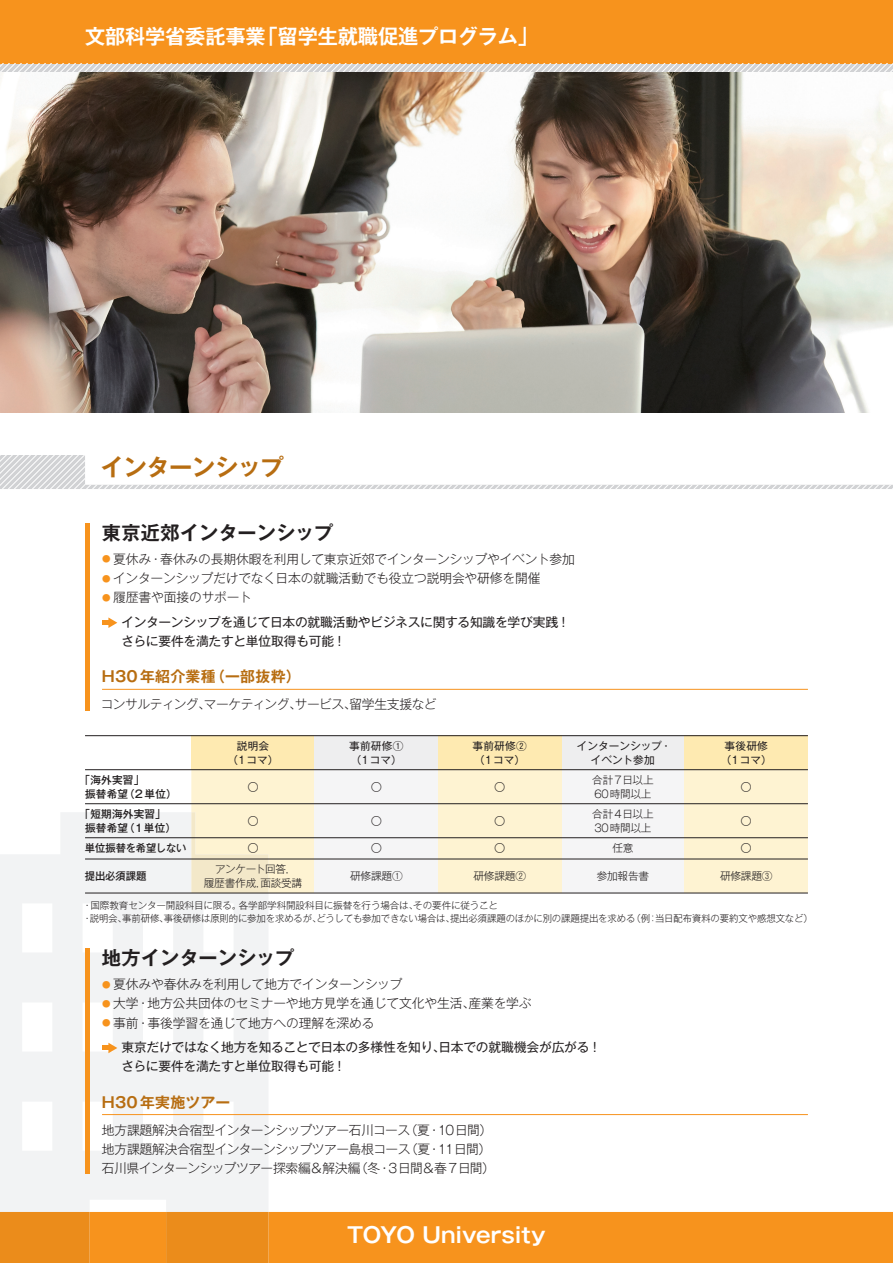
<style>
.page{position:relative;width:893px;height:1263px;background:#fff}
.page>*{position:absolute;margin:0;border:0;box-sizing:border-box;transform-origin:0 0}
.t1{font:700 23.4px "Gothic MB101 Pro De";letter-spacing:-.025em;color:#b76d11}
.t2{font:700 21.3px "Gothic MB101 Pro De";letter-spacing:-.01em;color:#fff}
.t3{font:700 20.25px "Gothic MB101 Pro De";letter-spacing:-.005em;color:#fff}
.t4{font:700 19.2px "Gothic MB101 Pro De";letter-spacing:.005em;color:#231f20}
.t5{font:700 14.85px "Gothic MB101 Pro De";letter-spacing:.02em;color:#b76d11}
.t6{font:300 12.75px "Gothic MB101 Pro";letter-spacing:-.015em;color:#231f20}
.t7{font:12.75px/19.2px "Gothic MB101 Pro";letter-spacing:-.02em;color:#231f20}
.t8{font:300 12.75px/19.2px "Gothic MB101 Pro";letter-spacing:-.035em;color:#231f20}
.t9{font:300 12.75px "Gothic MB101 Pro";letter-spacing:-.04em;color:#231f20}
.t10{font:300 10.65px/13.8px "Gothic MB101 Pro";letter-spacing:-.015em;color:#231f20}
.t11{font:10.65px/13.8px "Gothic MB101 Pro";letter-spacing:.015em;color:#231f20;text-align:center}
.t12{font:500 10.65px/13.8px "Gothic MB101 Pro";letter-spacing:.015em;color:#231f20}
.t13{font:500 10.65px/20.7px "Gothic MB101 Pro";letter-spacing:-.01em;color:#231f20}
.t14{font:300 10.65px/20.7px "Gothic MB101 Pro";letter-spacing:-.045em;color:#231f20;text-align:center}
.t15{font:300 9.6px "Gothic MB101 Pro";letter-spacing:-.015em;color:#231f20}
.t16{font:300 8.55px "Gothic MB101 Pro";color:#f7931d}
</style>
<div class="page">
<svg style="left:0;top:812px;width:268px;height:400px;fill:#f2f3f4"></svg>
<div style="left:0;top:0;width:893px;height:64px;background:#f7931d"></div>
<svg style="left:0;top:1212px;width:893px;height:51px;background:#f4911c"></svg>
<svg style="left:0;top:64px;width:893px;height:8px"></svg>
<svg style="left:0;top:455px;width:893px;height:34px"></svg>
<svg style="left:191px;top:770px;width:124px;height:123px;background:#f8edce"></svg>
<div style="left:191px;top:736px;width:124px;height:34px;background:#feeab1"></div>
<div style="left:315px;top:770px;width:123px;height:123px;background:#f5f5f6"></div>
<div style="left:561px;top:770px;width:124px;height:123px;background:#f5f5f6"></div>
<div style="left:438px;top:770px;width:123px;height:123px;background:#fef3d2"></div>
<div style="left:685px;top:770px;width:123px;height:123px;background:#fef3d2"></div>
<div style="left:315px;top:736px;width:123px;height:34px;background:#eeeeef"></div>
<div style="left:561px;top:736px;width:124px;height:34px;background:#eeeeef"></div>
<div style="left:438px;top:736px;width:123px;height:34px;background:#feeab1"></div>
<div style="left:685px;top:736px;width:123px;height:34px;background:#feeab1"></div>
<hr style="left:85px;top:769px;width:723px;height:1px;background:#231f20">
<hr style="left:85px;top:803px;width:723px;height:1px;background:#231f20">
<hr style="left:85px;top:837px;width:723px;height:1px;background:#231f20">
<hr style="left:85px;top:859px;width:723px;height:1px;background:#231f20">
<hr style="left:85px;top:893px;width:723px;height:1px;background:#231f20">
<hr style="left:85px;top:735px;width:723px;height:1px;background:#231f20">
<img style="left:0;top:72px;width:893px;height:340px">
<hr style="left:85px;top:523px;width:4px;height:187px;background:#f7931d">
<svg style="left:103px;top:617px;width:14px;height:11px"></svg>
<hr style="left:102px;top:689px;width:706px;height:1px;background:#f7931d">
<hr style="left:85px;top:948px;width:4px;height:226px;background:#f7931d">
<svg style="left:103px;top:1043px;width:14px;height:10px"></svg>
<hr style="left:102px;top:1114px;width:706px;height:1px;background:#f7931d">
<h3 class="t3" style="left:258px;top:20px;width:282px">「留学生就職促進プログラム「</h3>
<h3 class="t3" style="left:85px;top:20px;width:182px">文部科学省委託事業</h3>
<h1 class="t1" style="left:101px;top:447px;width:184px">インターンシップ</h1>
<h3 class="t4" style="left:102px;top:517px;width:233px">東京近郊インターンシップ</h3>
<p class="t6" style="left:113px;top:549px;width:463px">夏休み・春休みの長期休暇を利用して東京近郊でインターンシップやイベント参加</p>
<p class="t16" style="left:102px;top:552px;width:10px">●</p>
<p class="t6" style="left:113px;top:568px;width:429px">インターンシップだけでなく日本の就職活動でも役立つ説明会や研修を開催</p>
<p class="t16" style="left:102px;top:571px;width:10px">●</p>
<p class="t6" style="left:113px;top:587px;width:140px">履歴書や面接のサポート</p>
<p class="t16" style="left:102px;top:590px;width:10px">●</p>
<p class="t7" style="left:121px;top:611px;width:450px">インターンシップを通じて日本の就職活動やビジネスに関する知識を学び実践!さらに要件を満たすと単位取得も可能!</p>
<p class="t5" style="left:210px;top:664px;width:92px">（一部抜粋(</p>
<p class="t5" style="left:102px;top:664px;width:115px">H30年紹介業種</p>
<p class="t8" style="left:101px;top:693px;width:337px">コンサルティングマーケティングサービス留学生支援など</p>
<p class="t6" style="left:344px;top:694px;width:14px">、</p>
<p class="t6" style="left:198px;top:694px;width:14px">、</p>
<p class="t6" style="left:289px;top:694px;width:14px">、</p>
<p class="t12" style="left:124px;top:771px;width:54px;text-indent:-45px">「海外実習「<br>（2単位(</p>
<p class="t12" style="left:80px;top:782px;width:88px;line-height:20.2px;text-indent:5px">振替希望<br>「短期海外実習「</p>
<p class="t12" style="left:124px;top:819px;width:54px">（1単位(</p>
<p class="t13" style="left:85px;top:816px;width:103px">振替希望<br>単位振替を希望しない</p>
<p class="t12" style="left:85px;top:868px;width:63px">提出必須課題</p>
<p class="t11" style="left:228px;top:737px;width:52px">説明会（1コマ(</p>
<p class="t11" style="left:349px;top:737px;width:56px;text-align:left">事前研修1（1コマ(</p>
<p class="t11" style="left:577px;top:737px;width:96px">インターンシップ・イベント参加</p>
<p class="t11" style="left:473px;top:737px;width:56px;text-align:left">事前研修2（1コマ(</p>
<p class="t11" style="left:721px;top:737px;width:52px">事後研修（1コマ(</p>
<p class="t10" style="left:248px;top:778px;width:12px">〇</p>
<p class="t10" style="left:248px;top:812px;width:12px">〇</p>
<p class="t14" style="left:215px;top:836px;width:83px">〇<br>アンケート回答，</p>
<p class="t10" style="left:204px;top:874px;width:100px">履歴書作成面談受講</p>
<p class="t10" style="left:256px;top:874px;width:12px">，</p>
<p class="t10" style="left:371px;top:778px;width:12px">〇</p>
<p class="t10" style="left:371px;top:812px;width:12px">〇</p>
<p class="t10" style="left:371px;top:840px;width:12px">〇</p>
<p class="t10" style="left:350px;top:868px;width:54px">研修課題1</p>
<p class="t10" style="left:494px;top:778px;width:12px">〇</p>
<p class="t10" style="left:494px;top:812px;width:12px">〇</p>
<p class="t10" style="left:494px;top:840px;width:12px">〇</p>
<p class="t10" style="left:473px;top:868px;width:54px">研修課題2</p>
<p class="t10" style="left:592px;top:771px;width:63px">合計7日以上<br>60時間以上</p>
<p class="t10" style="left:592px;top:805px;width:63px">合計4日以上<br>30時間以上</p>
<p class="t10" style="left:612px;top:840px;width:23px">任意</p>
<p class="t10" style="left:597px;top:868px;width:54px">参加報告書</p>
<p class="t10" style="left:741px;top:778px;width:12px">〇</p>
<p class="t10" style="left:741px;top:812px;width:12px">〇</p>
<p class="t10" style="left:741px;top:840px;width:12px">〇</p>
<p class="t10" style="left:720px;top:868px;width:54px">研修課題3</p>
<p class="t15" style="left:91px;top:897px;width:152px">国際教育センター開設科目に限る。</p>
<p class="t15" style="left:239px;top:897px;width:181px">各学部学科開設科目に振替を行う場合は、</p>
<p class="t15" style="left:413px;top:897px;width:86px">その要件に従うこと</p>
<p class="t15" style="left:82px;top:897px;width:11px">・</p>
<p class="t15" style="left:632px;top:910px;width:20px">（例</p>
<p class="t15" style="left:655px;top:910px;width:159px">当日配布資料の要約文や感想文など(</p>
<p class="t15" style="left:164px;top:910px;width:293px">事後研修は原則的に参加を求めるがどうしても参加できない場合は、</p>
<p class="t15" style="left:312px;top:910px;width:11px">、</p>
<p class="t15" style="left:122px;top:910px;width:48px">事前研修、</p>
<p class="t15" style="left:450px;top:910px;width:187px">提出必須課題のほかに別の課題提出を求める</p>
<p class="t15" style="left:90px;top:910px;width:39px">説明会、</p>
<p class="t15" style="left:648px;top:910px;width:11px">：</p>
<p class="t15" style="left:82px;top:910px;width:11px">・</p>
<h3 class="t4" style="left:102px;top:942px;width:194px">地方インターンシップ</h3>
<p class="t6" style="left:113px;top:974px;width:291px">夏休みや春休みを利用して地方でインターンシップ</p>
<p class="t16" style="left:102px;top:977px;width:10px">●</p>
<p class="t6" style="left:113px;top:993px;width:363px">大学・地方公共団体のセミナーや地方見学を通じて文化や生活、</p>
<p class="t6" style="left:468px;top:993px;width:65px">産業を学ぶ</p>
<p class="t16" style="left:102px;top:996px;width:10px">●</p>
<p class="t6" style="left:113px;top:1012px;width:263px">事前・事後学習を通じて地方への理解を深める</p>
<p class="t16" style="left:102px;top:1015px;width:10px">●</p>
<p class="t7" style="left:121px;top:1036px;width:481px">東京だけではなく地方を知ることで日本の多様性を知り日本での就職機会が広がる!</p>
<p class="t7" style="left:433px;top:1036px;width:14px">、</p>
<p class="t7" style="left:121px;top:1055px;width:226px">さらに要件を満たすと単位取得も可能!</p>
<p class="t5" style="left:102px;top:1090px;width:130px">H30年実施ツアー</p>
<p class="t6" style="left:438px;top:1119px;width:56px">10日間(</p>
<p class="t8" style="left:102px;top:1118px;width:310px">地方課題解決合宿型インターンシップツアー石川コース</p>
<p class="t6" style="left:405px;top:1119px;width:27px">（夏</p>
<p class="t6" style="left:428px;top:1119px;width:14px">・</p>
<p class="t8" style="left:388px;top:1137px;width:108px;text-indent:-286px">地方課題解決合宿型インターンシップツアー島根コース<br>3日間＆春7日間(</p>
<p class="t6" style="left:405px;top:1138px;width:27px">（夏</p>
<p class="t6" style="left:438px;top:1138px;width:55px">11日間(</p>
<p class="t6" style="left:428px;top:1138px;width:14px">・</p>
<p class="t9" style="left:102px;top:1157px;width:260px">石川県インターンシップツアー探索編＆解決編</p>
<p class="t6" style="left:355px;top:1157px;width:27px">（冬</p>
<p class="t6" style="left:378px;top:1157px;width:14px">・</p>
<h2 class="t2" style="left:347px;top:1217px;width:200px">TOYO University</h2>
</div>
